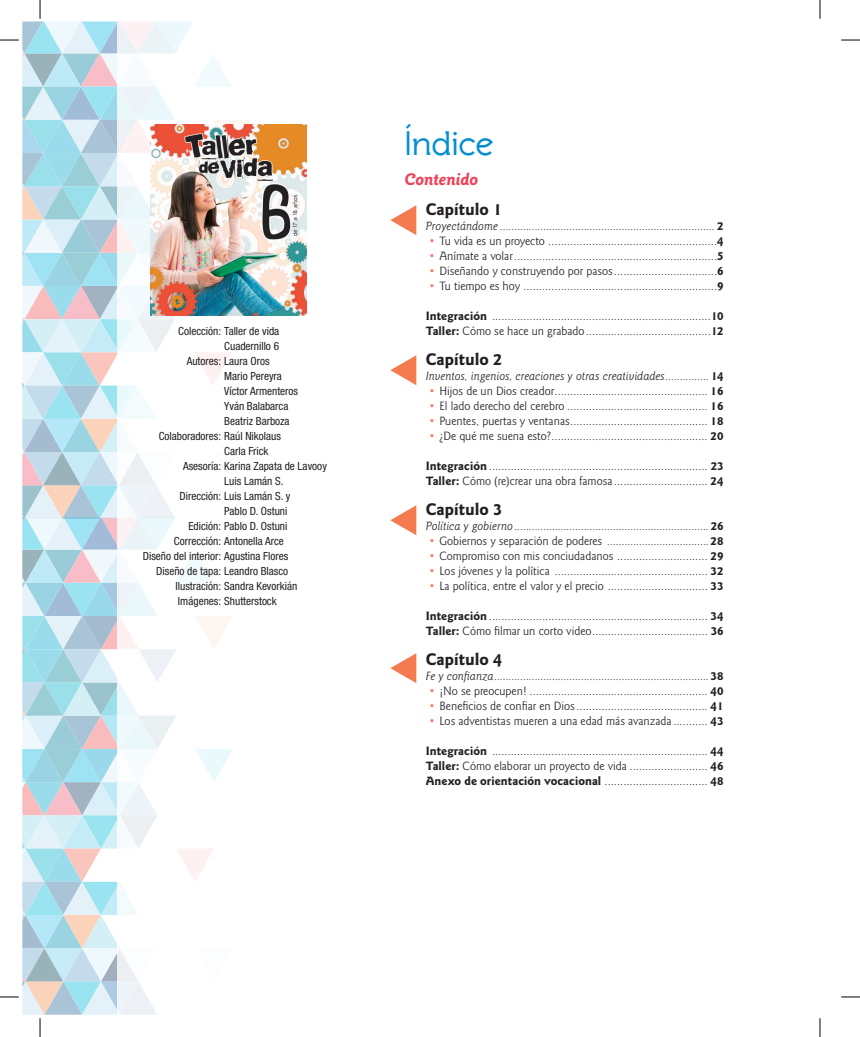
<style>
.page{position:relative;width:860px;height:1037px;background:#fff}
.page>*{position:absolute;margin:0;border:0;box-sizing:border-box;transform-origin:0 0}
.t1{font:700 35px "Rawengulk";letter-spacing:-.01em;color:#058fd1}
.t2{font:700 17.5px "Goudy Sans Std";color:#231f20}
.t3{font:italic 700 17.5px "Goudy Sans Std";color:#ed4358}
.t4{font:12.5px/15px "Goudy Sans Std";color:#231f20}
.t5{font:italic 12.5px "Goudy Sans Std";color:#231f20}
.t6{font:condensed 11.25px/15px "Helvetica Neue LT Std";color:#231f20}
.s1{font-weight:700;font-style:normal}
.s2{color:#f37c5f}
.s3{font-weight:700}
.s4{font-style:normal;color:#f37c5f}
.s5{font-style:normal}
</style>
<div class="page">
<img style="left:250px;top:124px;width:57px;height:192px">
<svg style="left:390px;top:205px;width:26px;height:30px"></svg>
<svg style="left:390px;top:355px;width:26px;height:30px"></svg>
<svg style="left:390px;top:505px;width:26px;height:30px"></svg>
<svg style="left:390px;top:653px;width:26px;height:30px"></svg>
<svg style="left:841px;top:39px;width:19px;height:2px"></svg>
<svg style="left:841px;top:996px;width:19px;height:1px"></svg>
<svg style="left:0;top:0;width:250px;height:1037px"></svg>
<svg style="left:819px;top:0;width:1px;height:19px"></svg>
<svg style="left:819px;top:1018px;width:1px;height:19px"></svg>
<p class="t6" style="left:178px;top:323px;width:102px">Colección: Taller de vida</p>
<p class="t6" style="left:187px;top:353px;width:84px">Autores: Laura Oros</p>
<p class="t6" style="left:224px;top:338px;width:56px">Cuadernillo 6</p>
<p class="t6" style="left:224px;top:368px;width:75px">Mario Pereyra<br>Víctor Armenteros<br>Yván Balabarca<br>Beatriz Barboza</p>
<p class="t6" style="left:224px;top:443px;width:46px">Carla Frick</p>
<p class="t6" style="left:224px;top:473px;width:61px">Luis Lamán S.</p>
<p class="t6" style="left:224px;top:503px;width:65px">Pablo D. Ostuni</p>
<p class="t6" style="left:159px;top:429px;width:124px">Colaboradores: Raúl Nikolaus</p>
<p class="t6" style="left:183px;top:458px;width:145px">Asesoría: Karina Zapata de Lavooy</p>
<p class="t6" style="left:179px;top:488px;width:112px">Dirección: Luis Lamán S. y</p>
<p class="t6" style="left:188px;top:518px;width:100px">Edición: Pablo D. Ostuni</p>
<p class="t6" style="left:174px;top:533px;width:111px">Corrección: Antonella Arce</p>
<p class="t6" style="left:143px;top:549px;width:147px">Diseño del interior: Agustina Flores</p>
<p class="t6" style="left:156px;top:563px;width:133px">Diseño de tapa: Leandro Blasco</p>
<p class="t6" style="left:175px;top:578px;width:123px">Ilustración: Sandra Kevorkián</p>
<p class="t6" style="left:178px;top:593px;width:100px">Imágenes: Shutterstock</p>
<h1 class="t1" style="left:404px;top:124px;width:91px">Índice</h1>
<h2 class="t3" style="left:404px;top:169px;width:75px">Contenido</h2>
<h2 class="t2" style="left:426px;top:199px;width:78px">Capítulo 1</h2>
<p class="t5" style="left:426px;top:219px;width:299px">Proyectándome .......................................................................... <span class="s1">2</span></p>
<p class="t4" style="left:429px;top:234px;width:296px"><span class="s2">•</span> Tu vida es un proyecto ......................................................<span class="s3">4</span></p>
<p class="t4" style="left:429px;top:249px;width:296px"><span class="s2">•</span> Anímate a volar.................................................................<span class="s3">5</span></p>
<p class="t4" style="left:429px;top:264px;width:296px"><span class="s2">•</span> Diseñando y construyendo por pasos.................................<span class="s3">6</span></p>
<p class="t4" style="left:429px;top:279px;width:296px"><span class="s2">•</span> Tu tiempo es hoy ..............................................................<span class="s3">9</span></p>
<p class="t4" style="left:426px;top:309px;width:299px"><span class="s3">Integración</span> ......................................................................<span class="s3">10<br>Taller:</span> Cómo se hace un grabado........................................<span class="s3">12</span></p>
<h2 class="t2" style="left:426px;top:349px;width:78px">Capítulo 2</h2>
<p class="t5" style="left:426px;top:369px;width:299px">Inventos, ingenios, creaciones y otras creatividades............... <span class="s1">14</span></p>
<p class="t4" style="left:429px;top:384px;width:296px"><span class="s2">•</span> Hijos de un Dios creador................................................. <span class="s3">16</span></p>
<p class="t4" style="left:429px;top:399px;width:296px"><span class="s2">•</span> El lado derecho del cerebro ............................................. <span class="s3">16</span></p>
<p class="t4" style="left:429px;top:414px;width:296px"><span class="s2">•</span> Puentes, puertas y ventanas............................................ <span class="s3">18</span></p>
<p class="t4" style="left:429px;top:429px;width:296px"><span class="s2">•</span> ¿De qué me suena esto?.................................................. <span class="s3">20</span></p>
<p class="t4" style="left:426px;top:459px;width:299px"><span class="s3">Integración</span> ...................................................................... <span class="s3">23<br>Taller:</span> Cómo (re)crear una obra famosa .............................. <span class="s3">24</span></p>
<h2 class="t2" style="left:426px;top:499px;width:78px">Capítulo 3</h2>
<p class="t5" style="left:426px;top:519px;width:299px">Política y gobierno ...................................................................<span class="s1">26</span></p>
<p class="t5" style="left:429px;top:534px;width:296px"><span class="s4">•</span> <span class="s5">Gobiernos y separación de poderes</span> ...................................<span class="s1">28</span></p>
<p class="t4" style="left:429px;top:549px;width:296px"><span class="s2">•</span> Compromiso con mis conciudadanos ............................. <span class="s3">29</span></p>
<p class="t4" style="left:429px;top:564px;width:296px"><span class="s2">•</span> Los jóvenes y la política ................................................. <span class="s3">32</span></p>
<p class="t4" style="left:429px;top:579px;width:296px"><span class="s2">•</span> La política, entre el valor y el precio ................................ <span class="s3">33</span></p>
<p class="t4" style="left:426px;top:609px;width:299px"><span class="s3">Integración</span> ...................................................................... <span class="s3">34<br>Taller:</span> Cómo filmar un corto video..................................... <span class="s3">36</span></p>
<h2 class="t2" style="left:426px;top:649px;width:78px">Capítulo 4</h2>
<p class="t5" style="left:426px;top:669px;width:299px">Fe y confianza..........................................................................<span class="s1">38</span></p>
<p class="t4" style="left:429px;top:684px;width:296px"><span class="s2">•</span> ¡No se preocupen! ......................................................... <span class="s3">40</span></p>
<p class="t4" style="left:429px;top:699px;width:296px"><span class="s2">•</span> Beneficios de confiar en Dios.......................................... <span class="s3">41</span></p>
<p class="t4" style="left:429px;top:714px;width:296px"><span class="s2">•</span> Los adventistas mueren a una edad más avanzada ........... <span class="s3">43</span></p>
<p class="t4" style="left:426px;top:744px;width:299px;text-align:justify"><span class="s3">Integración</span> ..................................................................... <span class="s3">44<br>Taller:</span> Cómo elaborar un proyecto de vida ......................... <span class="s3">46<br>Anexo de orientación vocacional</span> ................................. <span class="s3">48</span></p>
</div>
